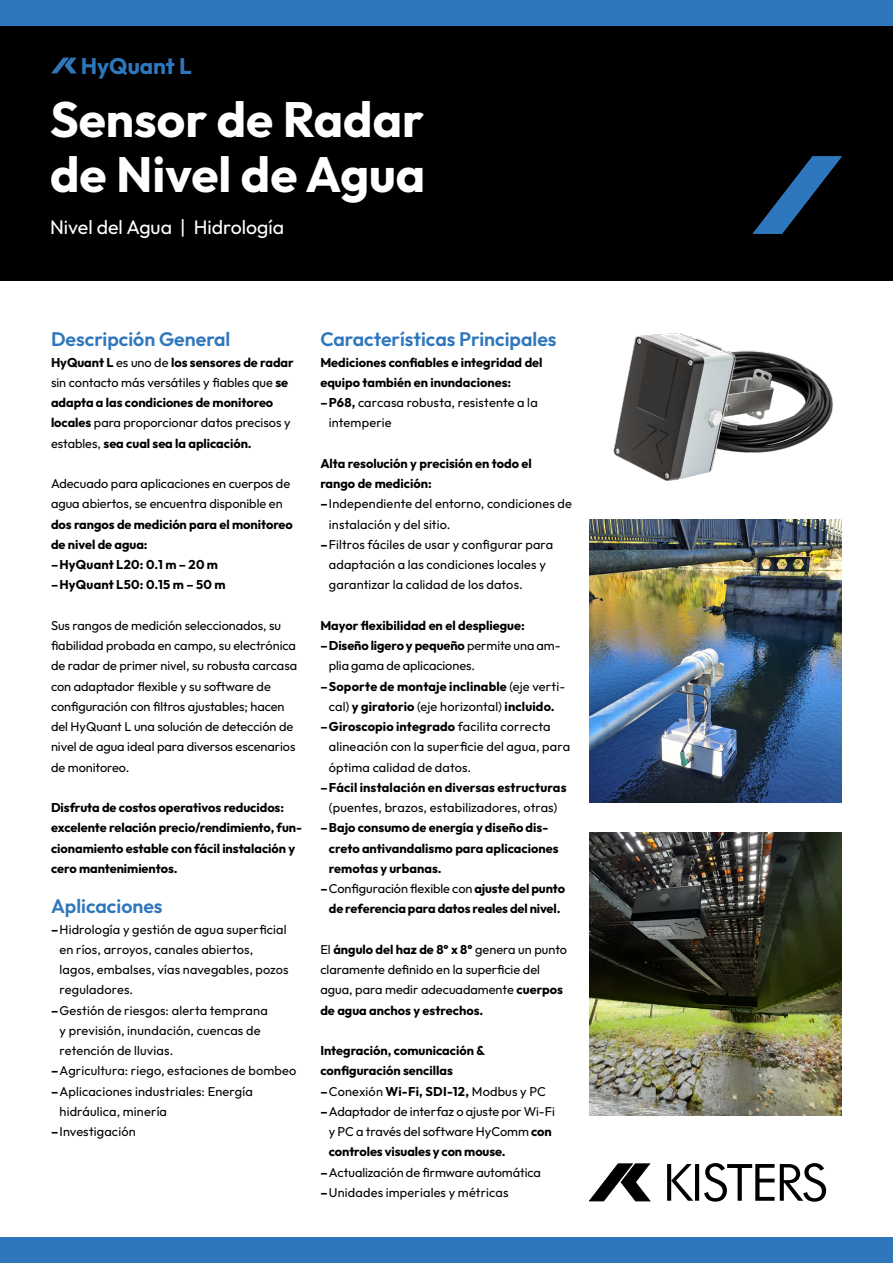
<style>
.page{position:relative;width:893px;height:1263px;background:#fff}
.page>*{position:absolute;margin:0;border:0;box-sizing:border-box;transform-origin:0 0}
.t1{font:700 49.5px/55.5px "Outfit";color:#fff}
.t2{font:700 22.5px "Outfit";color:#2f77bc}
.t3{font:600 19.5px "Outfit";color:#2f77bc}
.t4{font:19.5px "Outfit";color:#fff}
.t5{font:12.75px/20.2px "Outfit";color:#000}
.t6{font:700 12.75px/20.2px "Outfit";letter-spacing:-.005em;color:#000}
.s1{font-weight:400}
.s2{font-weight:700}
</style>
<div class="page">
<img style="left:613px;top:333px;width:220px;height:148px">
<img style="left:590px;top:832px;width:252px;height:283px">
<img style="left:590px;top:519px;width:252px;height:283px">
<div style="left:0;top:26px;width:893px;height:255px;background:#000"></div>
<svg style="left:667px;top:1164px;width:4px;height:37px"></svg>
<svg style="left:671px;top:1164px;width:22px;height:37px"></svg>
<hr style="left:695px;top:1164px;width:4px;height:37px;background:#000">
<svg style="left:704px;top:1163px;width:122px;height:39px"></svg>
<svg style="left:589px;top:1163px;width:61px;height:38px"></svg>
<div style="left:0;top:0;width:893px;height:26px;background:#2f77bc"></div>
<div style="left:0;top:1237px;width:893px;height:26px;background:#2f77bc"></div>
<svg style="left:51px;top:58px;width:26px;height:15px"></svg>
<svg style="left:753px;top:156px;width:89px;height:78px"></svg>
<h2 class="t2" style="left:81px;top:53px;width:112px">HyQuant L</h2>
<h1 class="t1" style="left:50px;top:91px;width:377px">Sensor de Radar de Nivel de Agua</h1>
<h3 class="t4" style="left:50px;top:214px;width:236px">Nivel del Agua | Hidrología</h3>
<h3 class="t3" style="left:51px;top:328px;width:181px">Descripción General</h3>
<p class="t6" style="left:51px;top:352px;width:244px">HyQuant L <span class="s1">es uno de</span> los sensores de radar <span class="s1">sin contacto más versátiles y fiables que</span> se adapta a las condiciones de monitoreo locales <span class="s1">para proporcionar datos precisos y estables,</span> sea cual sea la aplicación.</p>
<p class="t5" style="left:51px;top:474px;width:241px">Adecuado para aplicaciones en cuerpos de agua abiertos, se encuentra disponible en</p>
<p class="t6" style="left:51px;top:514px;width:243px">dos rangos de medición para el monitoreo de nivel de agua:<br>–HyQuant L20: 0.1 m – 20 m<br>–HyQuant L50: 0.15 m – 50 m</p>
<p class="t5" style="left:51px;top:616px;width:248px">Sus rangos de medición seleccionados, su fiabilidad probada en campo, su electrónica de radar de primer nivel, su robusta carcasa con adaptador flexible y su software de configuración con filtros ajustables; hacen del HyQuant L una solución de detección de nivel de agua ideal para diversos escenarios de monitoreo.</p>
<p class="t6" style="left:51px;top:797px;width:253px">Disfruta de costos operativos reducidos: excelente relación precio/rendimiento, fun&shy;cionamiento estable con fácil instalación y cero mantenimientos.</p>
<h3 class="t3" style="left:51px;top:895px;width:113px">Aplicaciones</h3>
<p class="t5" style="left:51px;top:919px;width:237px"><span class="s2">–</span>Hidrología y gestión de agua superficial</p>
<p class="t5" style="left:60px;top:940px;width:195px">en ríos, arroyos, canales abiertos,</p>
<p class="t5" style="left:60px;top:960px;width:231px">lagos, embalses, vías navegables, pozos</p>
<p class="t5" style="left:60px;top:980px;width:75px">reguladores.</p>
<p class="t5" style="left:51px;top:1000px;width:218px"><span class="s2">–</span>Gestión de riesgos: alerta temprana</p>
<p class="t5" style="left:60px;top:1021px;width:202px">y previsión, inundación, cuencas de</p>
<p class="t5" style="left:60px;top:1041px;width:115px">retención de lluvias.</p>
<p class="t5" style="left:51px;top:1061px;width:247px"><span class="s2">–</span>Agricultura: riego, estaciones de bombeo</p>
<p class="t5" style="left:51px;top:1081px;width:203px"><span class="s2">–</span>Aplicaciones industriales: Energía</p>
<p class="t5" style="left:60px;top:1102px;width:109px">hidráulica, minería</p>
<p class="t5" style="left:51px;top:1122px;width:86px"><span class="s2">–</span>Investigación</p>
<h3 class="t3" style="left:320px;top:328px;width:238px">Características Principales</h3>
<p class="t6" style="left:320px;top:352px;width:224px">Mediciones confiables e integridad del</p>
<p class="t6" style="left:320px;top:372px;width:192px">equipo también en inundaciones:</p>
<p class="t5" style="left:320px;top:393px;width:219px"><span class="s2">–P68,</span> carcasa robusta, resistente a la</p>
<p class="t5" style="left:329px;top:413px;width:64px">intemperie</p>
<p class="t6" style="left:320px;top:453px;width:213px">Alta resolución y precisión en todo el</p>
<p class="t6" style="left:320px;top:473px;width:113px">rango de medición:</p>
<p class="t5" style="left:320px;top:494px;width:253px"><span class="s2">–</span>Independiente del entorno, condiciones de</p>
<p class="t5" style="left:329px;top:514px;width:123px">instalación y del sitio.</p>
<p class="t5" style="left:320px;top:535px;width:234px"><span class="s2">–</span>Filtros fáciles de usar y configurar para</p>
<p class="t5" style="left:329px;top:555px;width:219px">adaptación a las condiciones locales y</p>
<p class="t5" style="left:329px;top:575px;width:196px">garantizar la calidad de los datos.</p>
<p class="t6" style="left:320px;top:615px;width:206px">Mayor flexibilidad en el despliegue:</p>
<p class="t6" style="left:320px;top:635px;width:242px">–Diseño ligero y pequeño <span class="s1">permite una am-</span></p>
<p class="t5" style="left:329px;top:656px;width:148px">plia gama de aplicaciones.</p>
<p class="t6" style="left:320px;top:676px;width:246px">–Soporte de montaje inclinable <span class="s1">(eje verti-</span></p>
<p class="t5" style="left:329px;top:697px;width:227px">cal) <span class="s2">y giratorio</span> (eje horizontal) <span class="s2">incluido.</span></p>
<p class="t6" style="left:320px;top:716px;width:232px">–Giroscopio integrado <span class="s1">facilita correcta</span></p>
<p class="t5" style="left:329px;top:737px;width:243px">alineación con la superficie del agua, para</p>
<p class="t5" style="left:329px;top:757px;width:144px">óptima calidad de datos.</p>
<p class="t6" style="left:320px;top:777px;width:248px">–Fácil instalación en diversas estructuras</p>
<p class="t5" style="left:329px;top:798px;width:230px">(puentes, brazos, estabilizadores, otras)</p>
<p class="t6" style="left:320px;top:818px;width:229px">–Bajo consumo de energía y diseño dis-</p>
<p class="t6" style="left:329px;top:838px;width:231px">creto antivandalismo para aplicaciones</p>
<p class="t6" style="left:329px;top:858px;width:114px">remotas y urbanas.</p>
<p class="t5" style="left:320px;top:879px;width:246px"><span class="s2">–</span>Configuración flexible con <span class="s2">ajuste del punto</span></p>
<p class="t6" style="left:329px;top:899px;width:233px">de referencia para datos reales del nivel.</p>
<p class="t5" style="left:320px;top:940px;width:248px">El <span class="s2">ángulo del haz de 8° x 8°</span> genera un punto claramente definido en la superficie del agua, para medir adecuadamente <span class="s2">cuerpos de agua anchos y estrechos.</span></p>
<p class="t6" style="left:320px;top:1040px;width:166px">Integración, comunicación &amp;</p>
<p class="t6" style="left:320px;top:1061px;width:134px">configuración sencillas</p>
<p class="t5" style="left:320px;top:1081px;width:227px"><span class="s2">–</span>Conexión <span class="s2">Wi-Fi, SDI-12,</span> Modbus y PC</p>
<p class="t5" style="left:320px;top:1102px;width:236px"><span class="s2">–</span>Adaptador de interfaz o ajuste por Wi-Fi</p>
<p class="t5" style="left:329px;top:1122px;width:224px">y PC a través del software HyComm <span class="s2">con</span></p>
<p class="t6" style="left:329px;top:1142px;width:178px">controles visuales y con mouse.</p>
<p class="t5" style="left:320px;top:1162px;width:222px"><span class="s2">–</span>Actualización de firmware automática</p>
<p class="t5" style="left:320px;top:1183px;width:190px"><span class="s2">–</span>Unidades imperiales y métricas</p>
</div>
